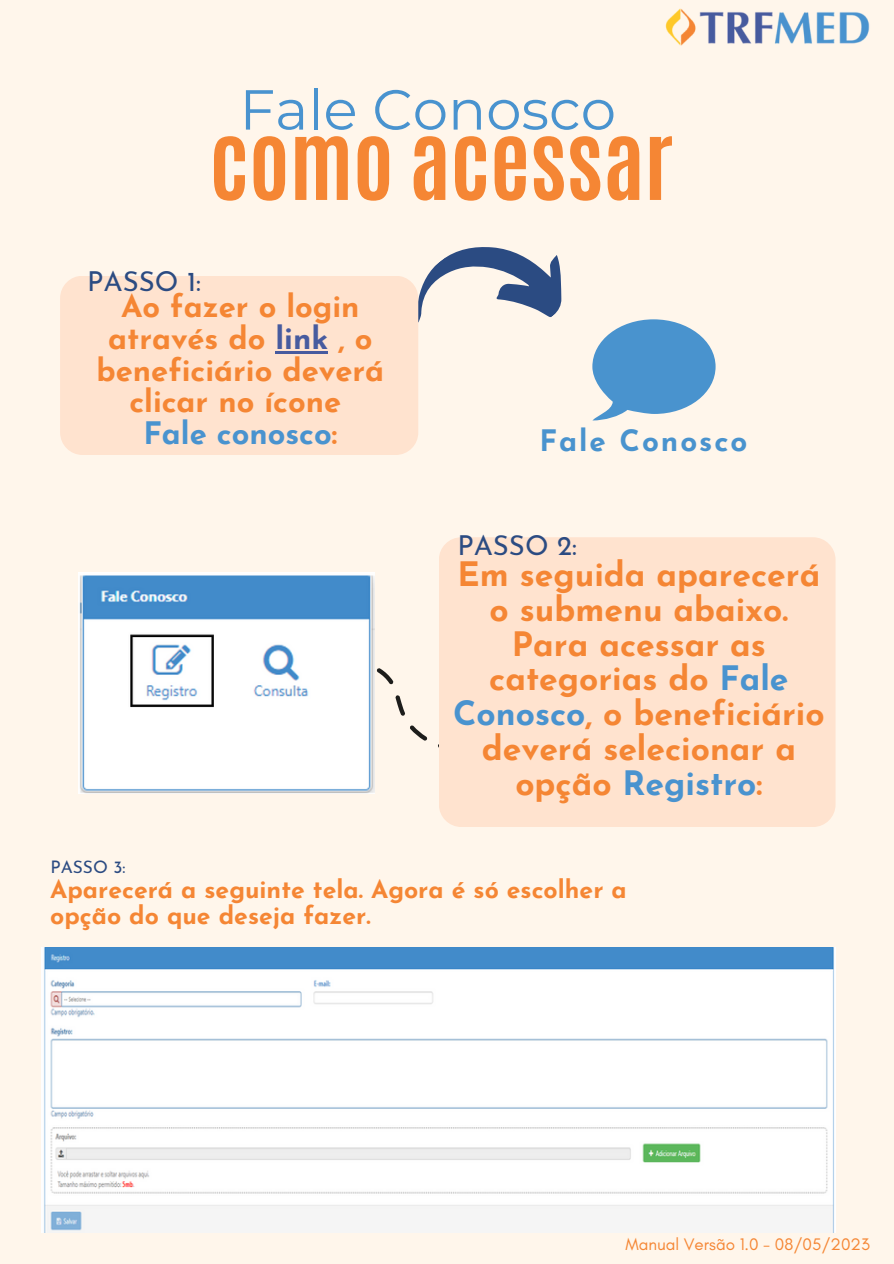
<style>
.page{position:relative;width:894px;height:1264px;background:#fff}
.page>*{position:absolute;margin:0;border:0;box-sizing:border-box;transform-origin:0 0}
.t1{font:700 85.95px "Antonio";color:#f58634}
.t2{font:56.25px "Montserrat";color:#4993cf}
.t3{font:700 33.6px/35px "Josefin Sans";color:#f58634;text-align:center}
.t4{font:700 30.9px/31.7px "Josefin Sans";color:#f58634;text-align:center}
.t5{font:700 30.9px "Josefin Sans";color:#4993cf}
.t6{font:700 29.55px "Josefin Sans";letter-spacing:.065em;color:#4993ce}
.t7{font:27.45px "Josefin Sans";color:#2b4b82}
.t8{font:700 24.75px/25.8px "Josefin Sans";color:#f58634}
.t9{font:17.25px "Josefin Sans";color:#2b4b82}
.t10{font:16.95px "Glacial Indifference";color:#f58634}
.s1{color:#475b9f}
.s2{color:#f58634}
.s3{color:#4993cf}
</style>
<div class="page">
<div style="left:0;top:0;width:893px;height:1263px;background:#fff6eb"></div>
<svg style="left:374px;top:659px;width:65px;height:94px"></svg>
<div style="left:439px;top:537px;width:396px;height:289px;background:#ffe3cf;border-radius:22px"></div>
<svg style="left:400px;top:247px;width:162px;height:76px"></svg>
<svg style="left:592px;top:319px;width:123px;height:101px"></svg>
<img style="left:78px;top:572px;width:296px;height:221px">
<img style="left:41px;top:947px;width:794px;height:285px">
<img style="left:665px;top:8px;width:205px;height:38px">
<div style="left:60px;top:276px;width:358px;height:179px;background:#ffe3cf;border-radius:22px"></div>
<hr style="left:275px;top:351px;width:53px;height:3px;background:#475b9f">
<p class="t2" style="left:239px;top:75px;width:378px">Fale Conosco</p>
<p class="t1" style="left:209px;top:102px;width:465px">COMO ACESSAR</p>
<p class="t7" style="left:87px;top:270px;width:115px">PASSO 1:</p>
<p class="t4" style="left:96px;top:294px;width:289px">Ao fazer o login através do <span class="s1">link</span> , o beneficiário deverá clicar no ícone</p>
<p class="t5" style="left:143px;top:421px;width:195px">Fale conosco<span class="s2">:</span></p>
<p class="t9" style="left:50px;top:860px;width:77px">PASSO 3:</p>
<p class="t6" style="left:539px;top:428px;width:209px">Fale Conosco</p>
<p class="t7" style="left:457px;top:534px;width:121px">PASSO 2:</p>
<p class="t3" style="left:453px;top:559px;width:373px">Em seguida aparecerá o submenu abaixo.<br>Para acessar as categorias do <span class="s3">Fale<br>Conosco</span>, o beneficiário deverá selecionar a opção <span class="s3">Registro</span>:</p>
<p class="t8" style="left:50px;top:879px;width:578px">Aparecerá a seguinte tela. Agora é só escolher a opção do que deseja fazer.</p>
<p class="t10" style="left:625px;top:1233px;width:246px">Manual Versão 1.0 - 08/05/2023</p>
</div>
